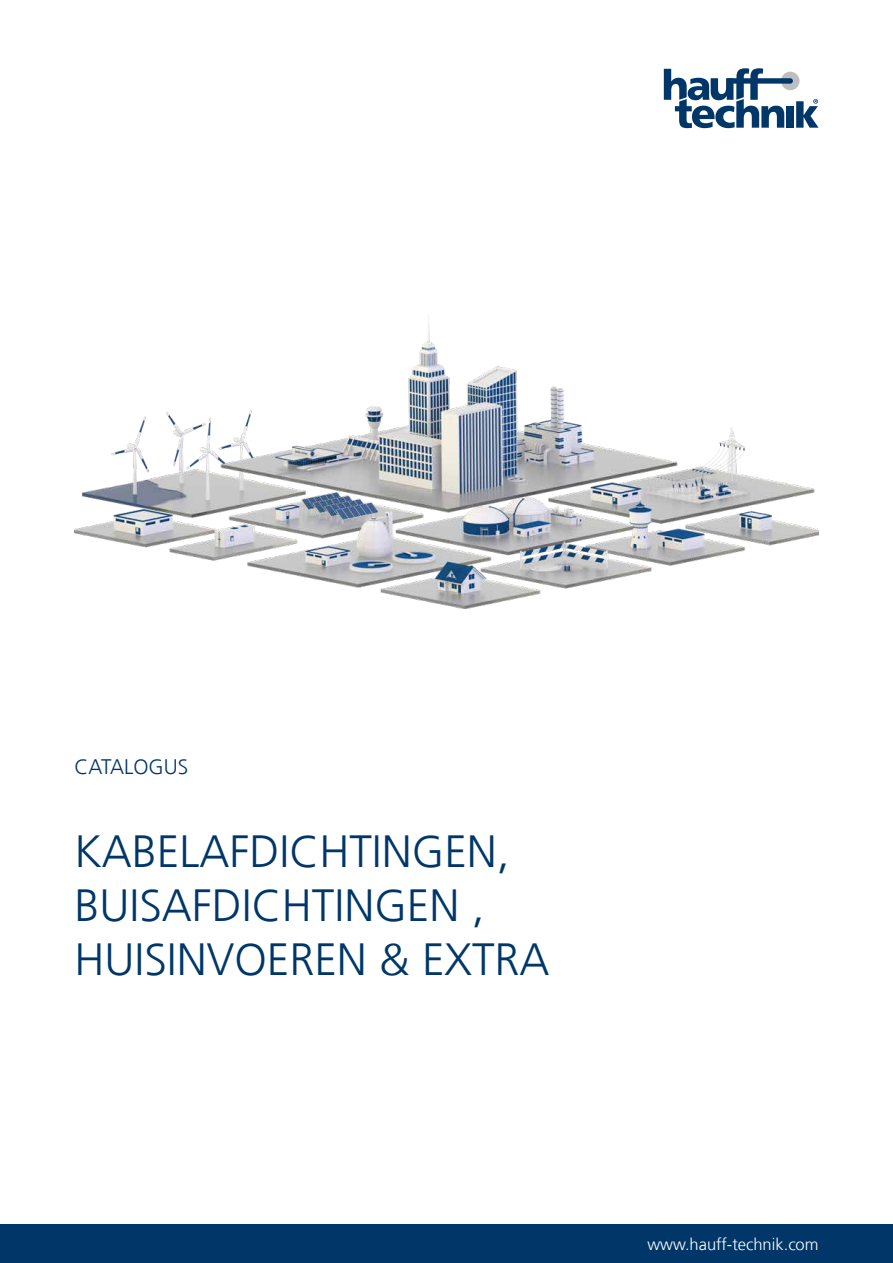
<style>
.page{position:relative;width:893px;height:1263px;background:#fff}
.page>*{position:absolute;margin:0;border:0;box-sizing:border-box;transform-origin:0 0}
.t1{font:300 45px/54px "Frutigerfor Hauff";color:#003768}
.t2{font:300 21px "Frutigerfor Hauff";color:#003768}
.t3{font:300 16.5px "Frutigerfor Hauff";color:#fff}
</style>
<div class="page">
<svg style="left:664px;top:68px;width:155px;height:60px"></svg>
<div style="left:0;top:1225px;width:893px;height:38px;background:#003768"></div>
<img style="left:74px;top:321px;width:745px;height:288px">
<p class="t2" style="left:74px;top:754px;width:115px">CATALOGUS</p>
<p class="t1" style="left:74px;top:823px;width:477px">KABELAFDICHTINGEN,<br>BUISAFDICHTINGEN ,<br>HUISINVOEREN &amp; EXTRA</p>
<p class="t3" style="left:647px;top:1234px;width:173px">www.hauff-technik.com</p>
</div>
